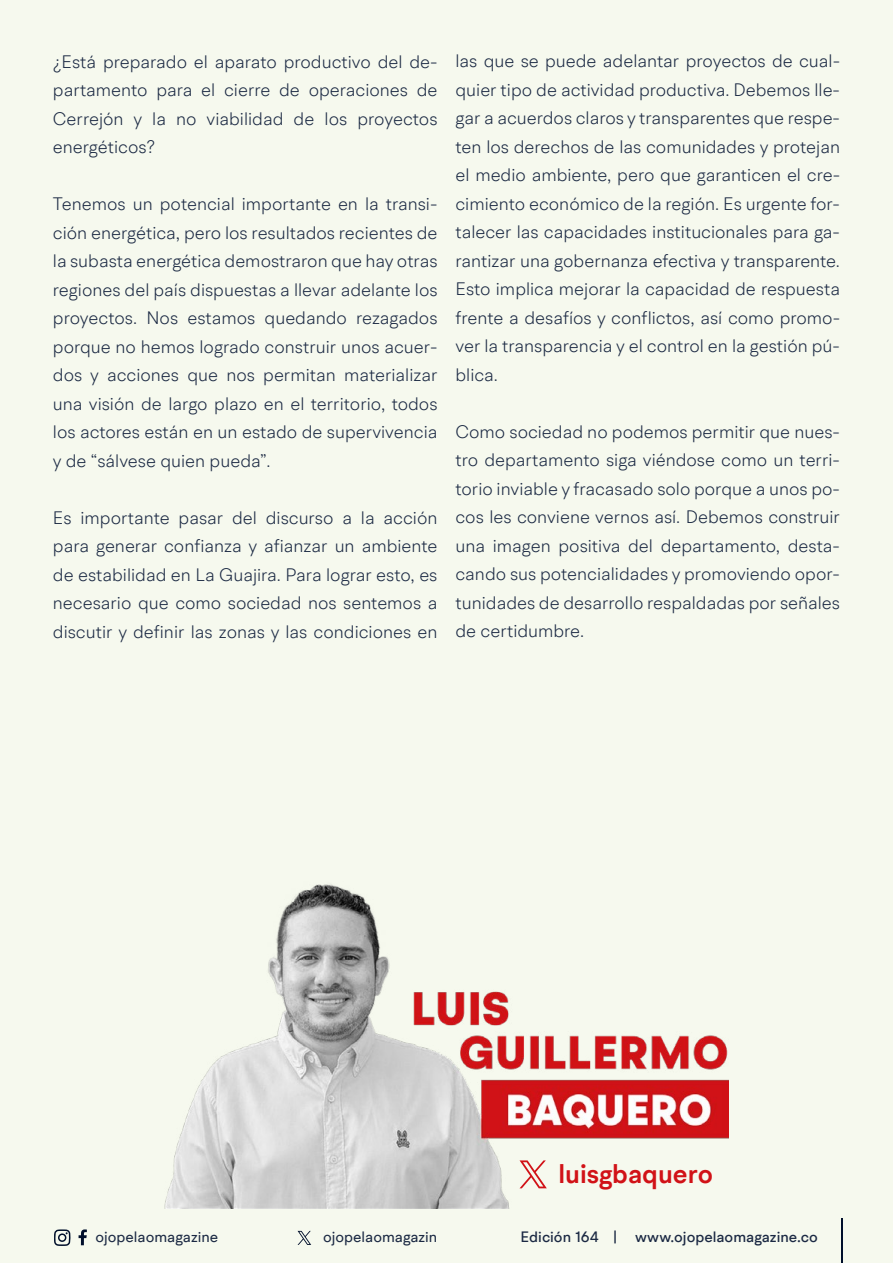
<style>
.page{position:relative;width:893px;height:1263px;background:#f6f9ee}
.page>*{position:absolute;margin:0;border:0;box-sizing:border-box;transform-origin:0 0}
.t1{font:600 26.25px "BR Hendrix";color:#d11217}
.t2{font:300 18px/28.5px "BR Hendrix";color:#1b2943;text-align:justify}
.t3{font:500 15px "BR Hendrix";color:#1b2943}
.t4{font:15px "BR Hendrix";color:#1b2943}
</style>
<div class="page">
<svg style="left:79px;top:1229px;width:8px;height:16px"></svg>
<svg style="left:54px;top:1229px;width:17px;height:17px"></svg>
<hr style="left:841px;top:1219px;width:1px;height:44px;background:#000f2b">
<svg style="left:298px;top:1231px;width:13px;height:14px"></svg>
<img style="left:165px;top:884px;width:563px;height:325px">
<svg style="left:519px;top:1160px;width:28px;height:28px"></svg>
<p class="t2" style="left:53px;top:47px;width:386px">¿Está preparado el aparato productivo del de&shy;partamento para el cierre de operaciones de Cerrejón y la no viabilidad de los proyectos energéticos?</p>
<p class="t2" style="left:53px;top:189px;width:386px">Tenemos un potencial importante en la transi&shy;ción energética, pero los resultados recientes de la subasta energética demostraron que hay otras regiones del país dispuestas a llevar adelante los proyectos. Nos estamos quedando rezagados porque no hemos logrado construir unos acuer&shy;dos y acciones que nos permitan materializar una visión de largo plazo en el territorio, todos los actores están en un estado de supervivencia y de “sálvese quien pueda”.</p>
<p class="t2" style="left:53px;top:503px;width:386px">Es importante pasar del discurso a la acción para generar confianza y afianzar un ambiente de estabilidad en La Guajira. Para lograr esto, es necesario que como sociedad nos sentemos a discutir y definir las zonas y las condiciones en</p>
<p class="t2" style="left:455px;top:47px;width:386px">las que se puede adelantar proyectos de cual&shy;quier tipo de actividad productiva. Debemos lle&shy;gar a acuerdos claros y transparentes que respe&shy;ten los derechos de las comunidades y protejan el medio ambiente, pero que garanticen el cre&shy;cimiento económico de la región. Es urgente for&shy;talecer las capacidades institucionales para ga&shy;rantizar una gobernanza efectiva y transparente.<br>Esto implica mejorar la capacidad de respuesta frente a desafíos y conflictos, así como promo&shy;ver la transparencia y el control en la gestión pú&shy;blica.</p>
<p class="t2" style="left:455px;top:417px;width:386px">Como sociedad no podemos permitir que nues&shy;tro departamento siga viéndose como un terri&shy;torio inviable y fracasado solo porque a unos po&shy;cos les conviene vernos así. Debemos construir una imagen positiva del departamento, desta&shy;cando sus potencialidades y promoviendo opor&shy;tunidades de desarrollo respaldadas por señales de certidumbre.</p>
<h1 class="t1" style="left:558px;top:1157px;width:156px">luisgbaquero</h1>
<p class="t4" style="left:96px;top:1227px;width:124px">ojopelaomagazine</p>
<p class="t4" style="left:323px;top:1227px;width:116px">ojopelaomagazin</p>
<p class="t3" style="left:521px;top:1227px;width:299px">Edición 164 | www.ojopelaomagazine.co</p>
</div>
